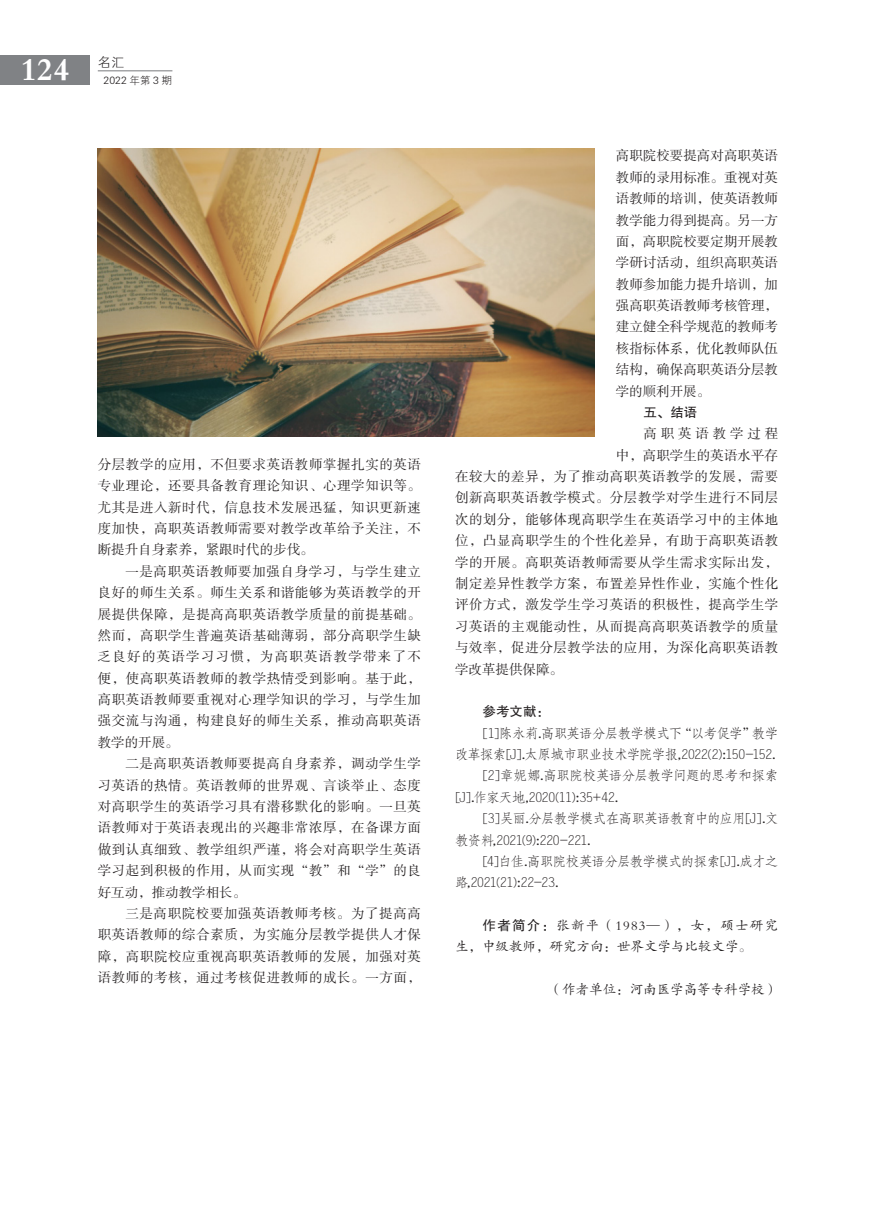
<style>
.page{position:relative;width:893px;height:1212px;background:#fff}
.page>*{position:absolute;margin:0;border:0;box-sizing:border-box;transform-origin:0 0}
.t1{font:33px "FZDBSK GBK1 0";color:#fff}
.正文{font:13.5px/21.3px "FZSSK GBK1 0";letter-spacing:.045em;color:#231f20;text-align:justify}
.参考文献{font:13.5px/21.3px "FZFSK GBK1 0";letter-spacing:-.04em;color:#231f20}
.正文-2{font:13.5px/21.3px "FZKTK GBK1 0";color:#231f20}
.正文-3{font:13.5px "FZSSK GBK1 0";color:#231f20}
.作者单位{font:13.5px "FZKTK GBK1 0";color:#231f20}
.正文-4{font:13.5px "FZHTK GBK1 0";color:#231f20}
.正文-5{font:13.5px "FZSSK GBK1 0";letter-spacing:.285em;color:#231f20}
.t2{font:13.5px "FZXH1 JW GB1 0";color:#231f20}
.t3{font:10.5px "FZXH1 JW GB1 0";color:#231f20}
.s1{font-family:"FZHTK GBK1 0"}
</style>
<div class="page">
<div style="left:0;top:55px;width:90px;height:30px;background:#808285"></div>
<hr style="left:98px;top:70px;width:74px;height:1px;background:#808285">
<img style="left:98px;top:149px;width:496px;height:287px">
<h1 class="t1" style="left:20px;top:52px;width:51px">124</h1>
<p class="t2" style="left:98px;top:55px;width:28px">名汇</p>
<p class="t3" style="left:104px;top:74px;width:70px">2022 年第 3 期</p>
<p class="正文" style="left:98px;top:454px;width:325px">分层教学的应用，不但要求英语教师掌握扎实的英语专业理论，还要具备教育理论知识、心理学知识等。尤其是进入新时代，信息技术发展迅猛，知识更新速度加快，高职英语教师需要对教学改革给予关注，不断提升自身素养，紧跟时代的步伐。</p>
<p class="正文" style="left:98px;top:561px;width:325px;text-indent:28px">一是高职英语教师要加强自身学习，与学生建立良好的师生关系。师生关系和谐能够为英语教学的开展提供保障，是提高高职英语教学质量的前提基础。然而，高职学生普遍英语基础薄弱，部分高职学生缺乏良好的英语学习习惯，为高职英语教学带来了不便，使高职英语教师的教学热情受到影响。基于此，高职英语教师要重视对心理学知识的学习，与学生加强交流与沟通，构建良好的师生关系，推动高职英语教学的开展。</p>
<p class="正文" style="left:98px;top:753px;width:325px;text-indent:28px">二是高职英语教师要提高自身素养，调动学生学习英语的热情。英语教师的世界观、言谈举止、态度对高职学生的英语学习具有潜移默化的影响。一旦英语教师对于英语表现出的兴趣非常浓厚，在备课方面做到认真细致、教学组织严谨，将会对高职学生英语学习起到积极的作用，从而实现“教”和“学”的良好互动，推动教学相长。</p>
<p class="正文" style="left:98px;top:903px;width:325px;text-indent:28px">三是高职院校要加强英语教师考核。为了提高高职英语教师的综合素质，为实施分层教学提供人才保障，高职院校应重视高职英语教师的发展，加强对英语教师的考核，通过考核促进教师的成长。一方面，</p>
<p class="正文" style="left:616px;top:146px;width:164px">高职院校要提高对高职英语教师的录用标准。重视对英语教师的培训，使英语教师教学能力得到提高。另一方面，高职院校要定期开展教学研讨活动，组织高职英语教师参加能力提升培训，加强高职英语教师考核管理，建立健全科学规范的教师考核指标体系，优化教师队伍结构，确保高职英语分层教学的顺利开展。</p>
<p class="正文-4" style="left:643px;top:405px;width:55px">五、结语</p>
<p class="正文-5" style="left:643px;top:426px;width:136px">高职英语教学过程</p>
<p class="正文-3" style="left:616px;top:448px;width:164px">中，高职学生的英语水平存</p>
<p class="正文" style="left:455px;top:466px;width:325px">在较大的差异，为了推动高职英语教学的发展，需要</p>
<p class="正文" style="left:455px;top:488px;width:325px">创新高职英语教学模式。分层教学对学生进行不同层</p>
<p class="正文" style="left:455px;top:509px;width:325px">次的划分，能够体现高职学生在英语学习中的主体地</p>
<p class="正文" style="left:455px;top:530px;width:325px">位，凸显高职学生的个性化差异，有助于高职英语教</p>
<p class="正文" style="left:455px;top:552px;width:325px">学的开展。高职英语教师需要从学生需求实际出发，</p>
<p class="正文" style="left:455px;top:573px;width:325px">制定差异性教学方案，布置差异性作业，实施个性化</p>
<p class="正文" style="left:455px;top:595px;width:325px">评价方式，激发学生学习英语的积极性，提高学生学</p>
<p class="正文" style="left:455px;top:616px;width:325px">习英语的主观能动性，从而提高高职英语教学的质量</p>
<p class="正文" style="left:455px;top:637px;width:325px">与效率，促进分层教学法的应用，为深化高职英语教</p>
<p class="正文-3" style="left:455px;top:661px;width:109px">学改革提供保障。</p>
<p class="正文-4" style="left:483px;top:704px;width:69px">参考文献：</p>
<p class="参考文献" style="left:455px;top:723px;width:325px;text-align:right">[1]陈永莉.高职英语分层教学模式下“以考促学”教学<br>改革探索[J].太原城市职业技术学院学报,2022(2):150-152.</p>
<p class="参考文献" style="left:455px;top:765px;width:325px;text-indent:28px">[2]章妮娜.高职院校英语分层教学问题的思考和探索[J].作家天地,2020(11):35+42.</p>
<p class="参考文献" style="left:455px;top:808px;width:325px;text-indent:28px">[3]吴丽.分层教学模式在高职英语教育中的应用[J].文教资料,2021(9):220-221.</p>
<p class="参考文献" style="left:455px;top:851px;width:325px;text-indent:28px">[4]白佳.高职院校英语分层教学模式的探索[J].成才之路,2021(21):22-23.</p>
<p class="正文-2" style="left:455px;top:915px;width:325px;text-indent:28px"><span class="s1">作者简介：</span>张新平（1983—），女，硕士研究生，中级教师，研究方向：世界文学与比较文学。</p>
<p class="作者单位" style="left:549px;top:982px;width:231px">（作者单位：河南医学高等专科学校）</p>
</div>
